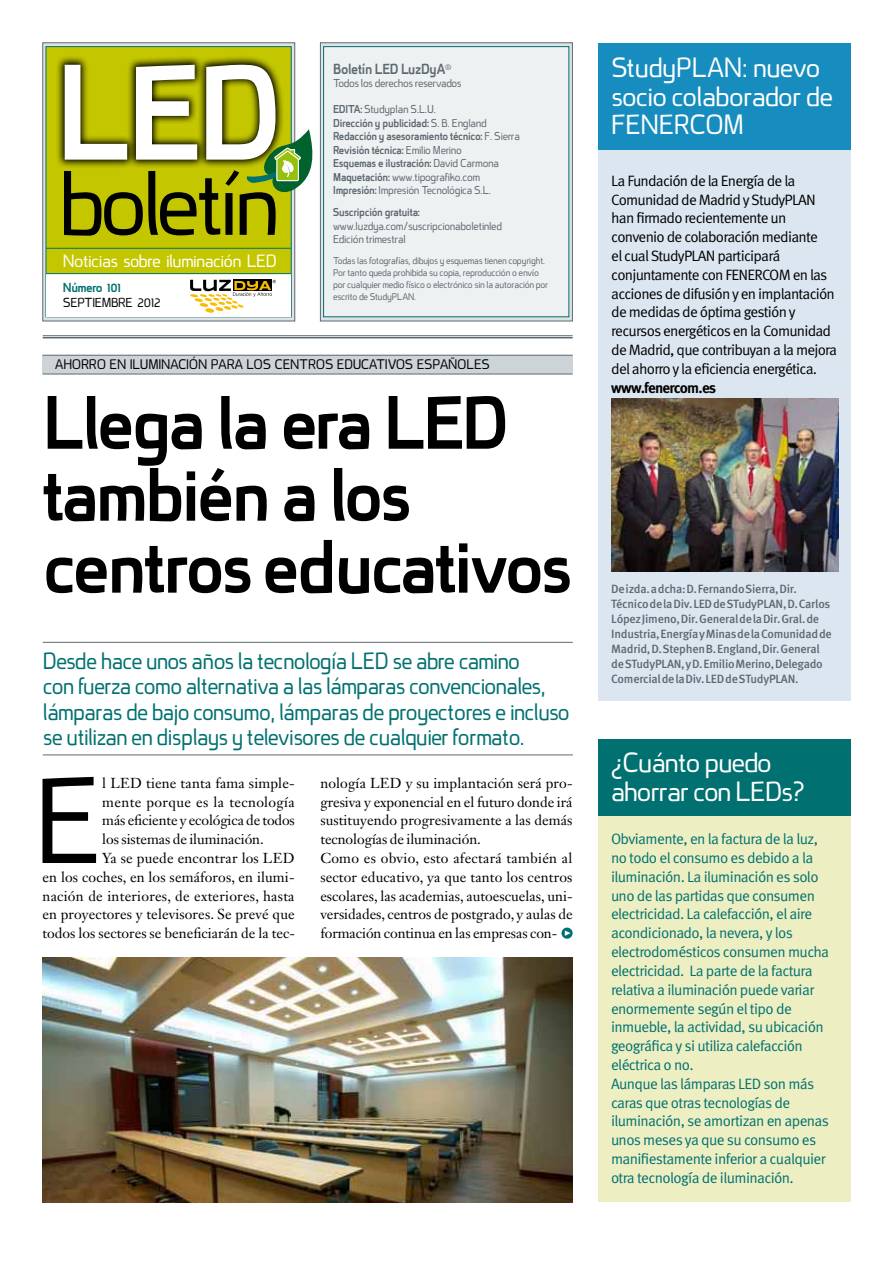
<style>
.page{position:relative;width:893px;height:1263px;background:#fff}
.page>*{position:absolute;margin:0;border:0;box-sizing:border-box;transform-origin:0 0}
.t1{font:700 124.2px "superficial";color:#fff}
.t2{font:112.8px "superficialbook";color:#000}
.t3{font:83.55px "superficialbook";letter-spacing:-.06em;color:#000}
.t4{font:700 69px/72px "superficial";letter-spacing:-.05em;color:#000}
.t5{font:25.5px/28.5px "superficialbook";letter-spacing:-.035em;color:#fff}
.t6{font:21.75px/25.5px "superficialbook";letter-spacing:-.045em;color:#007170;scale:.95 1}
.t7{font:16.35px "superficialbook";letter-spacing:-.045em;color:#fff}
.t8{font:15px/18.8px "Meta Pro";letter-spacing:-.04em;color:#007170}
.t9{font:15px/18.8px "Meta Pro";letter-spacing:-.05em;color:#000}
.t10{font:700 15px "Meta Pro";letter-spacing:-.05em;color:#000}
.t11{font:14.25px/18.8px "Janson Text LT Std";letter-spacing:.005em;color:#000}
.t12{font:14.25px "Janson Text LT Std";letter-spacing:.025em;color:#000}
.t13{font:700 13.5px "superficial";letter-spacing:-.015em;color:#5d6970;scale:.95 1}
.t14{font:12.75px "superficialbook";letter-spacing:-.02em;color:#000}
.t15{font:500 12px/15px "Meta Pro";letter-spacing:-.02em;color:#5d6970}
.t16{font:12px "superficialbook";letter-spacing:-.03em;color:#000}
.t17{font:700 12px "superficial";letter-spacing:-.05em;color:#007170}
.t18{font:700 10.5px/13.5px "superficial";letter-spacing:-.035em;color:#5d6970;scale:.95 1}
.t19{font:10.5px/13.5px "superficialbook";letter-spacing:-.035em;color:#5d6970;scale:.95 1}
.t20{font:10.5px "superficialbook";letter-spacing:-.015em;color:#5d6970;scale:.95 1}
.t21{font:9px/12px "superficialbook";letter-spacing:-.035em;color:#5d6970;scale:.95 1}
.s1{font-family:"superficial";font-weight:700}
.s2{font-family:"superficialbook";font-weight:400}
</style>
<div class="page">
<hr style="left:43px;top:755px;width:530px;height:1px;background:#5d6970">
<hr style="left:43px;top:642px;width:530px;height:1px;background:#5d6970">
<div style="left:43px;top:355px;width:530px;height:19px;background:#cdd4d8"></div>
<hr style="left:43px;top:355px;width:530px;height:1px;background:#5d6970">
<hr style="left:43px;top:374px;width:530px;height:1px;background:#5d6970">
<img style="left:43px;top:957px;width:530px;height:245px">
<div style="left:598px;top:815px;width:252px;height:387px;background:#edeec2"></div>
<div style="left:598px;top:739px;width:252px;height:76px;background:#007170"></div>
<svg style="left:320px;top:43px;width:252px;height:278px;background:#c0cbce"></svg>
<div style="left:323px;top:46px;width:246px;height:271px;background:#eef1f2;border:1px solid #007170"></div>
<hr style="left:43px;top:335px;width:530px;height:1px;background:#5d6970">
<hr style="left:43px;top:337px;width:530px;height:1px;background:#5d6970">
<svg style="left:561px;top:927px;width:12px;height:12px"></svg>
<svg style="left:43px;top:43px;width:252px;height:278px;background:#b5c6c8"></svg>
<div style="left:46px;top:46px;width:245px;height:271px;background:#c4c700;border:1px solid #007170"></div>
<svg style="left:246px;top:129px;width:67px;height:69px"></svg>
<div style="left:46px;top:274px;width:245px;height:43px;background:#fff"></div>
<svg style="left:190px;top:280px;width:86px;height:33px"></svg>
<hr style="left:46px;top:248px;width:245px;height:1px;background:#007170">
<hr style="left:46px;top:273px;width:245px;height:1px;background:#007170">
<svg style="left:57px;top:57px;width:228px;height:112px"></svg>
<div style="left:598px;top:150px;width:253px;height:551px;background:#dbe6f1"></div>
<div style="left:598px;top:43px;width:253px;height:107px;background:#168dbe"></div>
<img style="left:611px;top:398px;width:227px;height:174px">
<h3 class="t5" style="left:611px;top:54px;width:224px">StudyPLAN: nuevo socio colaborador de<br>FENERCOM</h3>
<p class="t13" style="left:333px;top:60px;width:126px">Boletín LED LuzDyA<sup>®</sup></p>
<p class="t19" style="left:333px;top:76px;width:137px">Todos los derechos reservados</p>
<p class="t20" style="left:333px;top:103px;width:110px"><span class="s1">EDITA:</span> Studyplan s.l.u.</p>
<p class="t18" style="left:333px;top:116px;width:198px">Dirección y publicidad: <span class="s2">S. B. England </span>Redacción y asesoramiento técnico: <span class="s2">F. Sierra </span>Revisión técnica: <span class="s2">Emilio Merino<br></span>Esquemas e ilustración: <span class="s2">David Carmona</span></p>
<p class="t19" style="left:333px;top:170px;width:168px"><span class="s1">Maquetación:</span> www.tipografiko.com<br><span class="s1">Impresión:</span> Impresión Tecnológica s.l.</p>
<p class="t18" style="left:333px;top:206px;width:93px">Suscripción gratuita:</p>
<p class="t19" style="left:333px;top:219px;width:179px">www.luzdya.com/suscripcionaboletinled<br>Edición trimestral</p>
<p class="t21" style="left:333px;top:254px;width:228px">Todas las fotografías, dibujos y esquemas tienen copyright.<br>Por tanto queda prohibida su copia, reproducción o envío por cualquier medio físico o electrónico sin la autoración por escrito de StudyPLAN.</p>
<h1 class="t1" style="left:56px;top:32px;width:229px">LED</h1>
<h3 class="t3" style="left:58px;top:151px;width:224px">boletín</h3>
<p class="t9" style="left:611px;top:172px;width:227px">La Fundación de la Energía de la Comunidad de Madrid y StudyPLAN han firmado recientemente un convenio de colaboración mediante<br>el cual StudyPLAN participará conjuntamente con FENERCOM en las acciones de difusión y en implantación de medidas de óptima gestión y recursos energéticos en la Comunidad de Madrid, que contribuyan a la mejora del ahorro y la eficiencia energética.</p>
<p class="t10" style="left:611px;top:378px;width:107px">www.fenercom.es</p>
<p class="t7" style="left:63px;top:251px;width:216px">Noticias sobre iluminación LED</p>
<p class="t17" style="left:63px;top:280px;width:59px">Número 101</p>
<p class="t16" style="left:63px;top:295px;width:99px">SEPTIEMBRE 2012</p>
<p class="t14" style="left:55px;top:357px;width:173px">AHORRO EN ILUMINACIÓN para</p>
<p class="t14" style="left:247px;top:357px;width:220px">LOS CENTROS EDUCATIVOS españoles</p>
<h3 class="t4" style="left:43px;top:387px;width:531px">Llega la era LED también a los centros educativos</h3>
<h3 class="t6" style="left:43px;top:648px;width:556px">Desde hace unos años la tecnología LED se abre camino<br>con fuerza como alternativa a las lámparas convencionales, lámparas de bajo consumo, lámparas de proyectores e incluso se utilizan en displays y televisores de cualquier formato.</h3>
<h2 class="t2" style="left:34px;top:750px;width:70px">E</h2>
<p class="t11" style="left:102px;top:773px;width:194px">l LED tiene tanta fama simple-</p>
<p class="t12" style="left:102px;top:792px;width:194px">mente porque es la tecnología</p>
<p class="t11" style="left:102px;top:811px;width:194px">más eficiente y ecológica de todos</p>
<p class="t11" style="left:102px;top:830px;width:163px">los sistemas de iluminación.</p>
<p class="t11" style="left:102px;top:848px;width:194px">Ya se puede encontrar los LED</p>
<p class="t11" style="left:43px;top:867px;width:254px">en los coches, en los semáforos, en ilumi-</p>
<p class="t11" style="left:43px;top:886px;width:254px">nación de interiores, de exteriores, hasta</p>
<p class="t11" style="left:43px;top:905px;width:254px">en proyectores y televisores. Se prevé que</p>
<p class="t11" style="left:43px;top:924px;width:254px">todos los sectores se beneficiarán de la tec-</p>
<p class="t11" style="left:320px;top:773px;width:254px">nología LED y su implantación será pro&shy;gresiva y exponencial en el futuro donde irá sustituyendo progresivamente a las demás tecnologías de iluminación.<br>Como es obvio, esto afectará también al sector educativo, ya que tanto los centros escolares, las academias, autoescuelas, uni&shy;versidades, centros de postgrado, y aulas de formación continua en las empresas con-</p>
<p class="t15" style="left:611px;top:582px;width:222px">De izda. a dcha: D. Fernando Sierra, Dir.<br>Técnico de la Div. LED de STudyPLAN, D. Carlos López Jimeno, Dir. General de la Dir. Gral. de Industria, Energía y Minas de la Comunidad de Madrid, D. Stephen B. England, Dir. General de STudyPLAN, y D. Emilio Merino, Delegado Comercial de la Div. LED de STudyPLAN.</p>
<h3 class="t5" style="left:611px;top:749px;width:195px">¿Cuánto puedo ahorrar con LEDs?</h3>
<p class="t8" style="left:611px;top:830px;width:220px">Obviamente, en la factura de la luz, no todo el consumo es debido a la iluminación. La iluminación es solo uno de las partidas que consumen electricidad. La calefacción, el aire acondicionado, la nevera, y los electrodomésticos consumen mucha electricidad. La parte de la factura relativa a iluminación puede variar enormemente según el tipo de inmueble, la actividad, su ubicación geográfica y si utiliza calefacción eléctrica o no.<br>Aunque las lámparas LED son más caras que otras tecnologías de iluminación, se amortizan en apenas unos meses ya que su consumo es manifiestamente inferior a cualquier otra tecnología de iluminación.</p>
</div>
